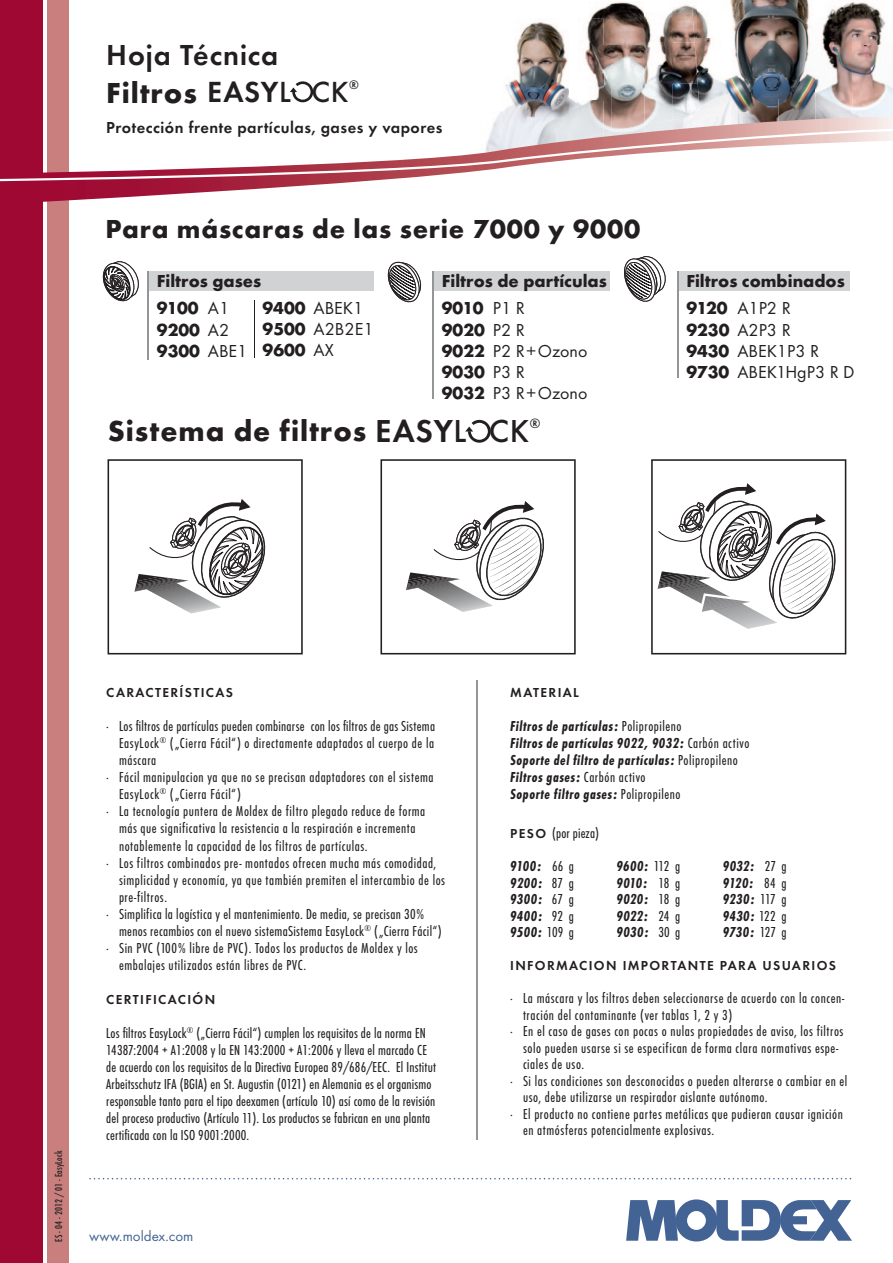
<style>
.page{position:relative;width:893px;height:1263px;background:#fff}
.page>*{position:absolute;margin:0;border:0;box-sizing:border-box;transform-origin:0 0}
.t1{font:700 30px "Futura TCE";letter-spacing:.03em;color:#231f20}
.t2{font:30px "Futura TCE Dem";letter-spacing:.03em;color:#231f20}
.t3{font:700 27px "Futura TCE";letter-spacing:.03em;color:#231f20}
.t4{font:700 18px/27px "Futura TCE";color:#231f20}
.t5{font:18px/21px "Futura TCE Boo";color:#231f20}
.t6{font:16.5px "Futura TCE Dem";letter-spacing:.03em;color:#231f20}
.t7{font:15px "Futura TCE Boo Con";letter-spacing:.035em;color:#231f20}
.t8{font:15px/17px "Futura TCE Boo Con";letter-spacing:.01em;color:#231f20}
.t9{font:15px/17px "Futura TCE Bol Con Obl";letter-spacing:.035em;color:#231f20}
.t10{font:15px "Futura TCE Boo Con";letter-spacing:.015em;color:#231f20}
.t11{font:15px "Futura TCE Boo";color:#426394}
.t12{font:500 13.95px "Futura TCE";color:#231f20}
.t13{font:13.5px "Futura TCE Dem";letter-spacing:.1em;color:#231f20}
.t14{font:500 12.75px "Futura TCE";color:#231f20}
.t15{font:10.5px "Futura TCE Med Con";letter-spacing:.01em;color:#231f20}
.s1{font-family:"Futura TCE Dem";font-weight:400;font-size:30.15px}
.s2{font-weight:500;font-size:30.15px}
.s3{font-family:"Futura TCE Boo";font-weight:400}
.s4{font-family:"Futura TCE";font-weight:700}
.s5{font-family:"Futura TCE Dem";font-weight:400;font-size:33px}
.s6{font-weight:500;font-size:33px}
.s7{font-family:"Futura TCE Boo Con"}
.s8{font-family:"Futura TCE Dem";font-size:13.5px}
</style>
<div class="page">
<img style="left:497px;top:22px;width:38px;height:95px">
<img style="left:590px;top:2px;width:55px;height:44px">
<img style="left:535px;top:21px;width:42px;height:85px">
<img style="left:535px;top:106px;width:42px;height:11px">
<img style="left:603px;top:46px;width:42px;height:44px">
<img style="left:603px;top:90px;width:8px;height:27px">
<img style="left:611px;top:90px;width:34px;height:27px">
<img style="left:577px;top:19px;width:26px;height:98px">
<img style="left:751px;top:0;width:27px;height:98px">
<img style="left:701px;top:116px;width:41px;height:1px">
<img style="left:742px;top:98px;width:36px;height:19px">
<img style="left:778px;top:0;width:111px;height:92px">
<img style="left:778px;top:92px;width:74px;height:25px">
<img style="left:852px;top:92px;width:37px;height:25px">
<img style="left:695px;top:0;width:56px;height:39px">
<img style="left:695px;top:39px;width:56px;height:39px">
<img style="left:698px;top:78px;width:53px;height:38px">
<img style="left:645px;top:5px;width:50px;height:38px">
<img style="left:645px;top:43px;width:53px;height:41px">
<img style="left:645px;top:84px;width:27px;height:33px">
<img style="left:672px;top:84px;width:28px;height:33px">
<div style="left:48px;top:0;width:21px;height:1263px;background:#c97f7e"></div>
<div style="left:0;top:0;width:43px;height:1263px;background:#9e0832"></div>
<svg style="left:0;top:117px;width:893px;height:87px"></svg>
<svg style="left:0;top:128px;width:893px;height:53px"></svg>
<svg style="left:89px;top:1178px;width:762px;height:1px"></svg>
<svg style="left:626px;top:1199px;width:226px;height:42px"></svg>
<hr style="left:476px;top:680px;width:1px;height:460px;background:#939598">
<div style="left:678px;top:271px;width:172px;height:20px;background:#d1d2d4"></div>
<hr style="left:677px;top:271px;width:1px;height:107px;background:#939598">
<svg style="left:108px;top:459px;width:195px;height:195px"></svg>
<svg style="left:380px;top:459px;width:196px;height:195px"></svg>
<svg style="left:651px;top:459px;width:195px;height:195px"></svg>
<div style="left:148px;top:271px;width:226px;height:20px;background:#d1d2d4"></div>
<hr style="left:148px;top:271px;width:1px;height:89px;background:#939598">
<hr style="left:254px;top:300px;width:1px;height:58px;background:#231f20">
<svg style="left:102px;top:261px;width:37px;height:41px"></svg>
<div style="left:433px;top:271px;width:176px;height:20px;background:#d1d2d4"></div>
<hr style="left:433px;top:271px;width:1px;height:127px;background:#939598">
<svg style="left:387px;top:261px;width:35px;height:42px"></svg>
<svg style="left:624px;top:256px;width:42px;height:46px"></svg>
<svg style="left:465px;top:420px;width:26px;height:23px"></svg>
<svg style="left:290px;top:81px;width:23px;height:21px"></svg>
<h1 class="t2" style="left:106px;top:37px;width:174px">Hoja Técnica</h1>
<h1 class="t1" style="left:106px;top:74px;width:244px">Filtros <span class="s1">EASY</span><span class="s2">L CK</span></h1>
<p class="t6" style="left:106px;top:117px;width:338px">Protección frente partículas, gases y vapores</p>
<p class="t14" style="left:349px;top:77px;width:11px">®</p>
<h2 class="t3" style="left:105px;top:212px;width:536px">Para máscaras de las serie 7000 y 9000</h2>
<p class="t4" style="left:442px;top:268px;width:166px">Filtros de partículas<br>9010 <span class="s3">P1 R</span></p>
<p class="t4" style="left:442px;top:316px;width:84px">9020 <span class="s3">P2 R</span></p>
<p class="t5" style="left:442px;top:340px;width:147px"><span class="s4">9022</span> P2 R+Ozono</p>
<p class="t4" style="left:442px;top:358px;width:84px">9030 <span class="s3">P3 R</span></p>
<p class="t5" style="left:442px;top:382px;width:147px"><span class="s4">9032</span> P3 R+Ozono</p>
<h1 class="t1" style="left:108px;top:413px;width:423px">Sistema de filtros <span class="s5">EASY</span><span class="s6">L CK</span></h1>
<p class="t12" style="left:530px;top:415px;width:12px">®</p>
<p class="t4" style="left:157px;top:268px;width:106px">Filtros gases<br>9100 <span class="s3">A1</span></p>
<p class="t4" style="left:157px;top:319px;width:92px;line-height:21px">9200 <span class="s3">A2<br></span>9300 <span class="s3">ABE1</span></p>
<p class="t5" style="left:263px;top:297px;width:113px"><span class="s4">9400</span> ABEK1<br><span class="s4">9500</span> A2B2E1</p>
<p class="t4" style="left:263px;top:336px;width:73px">9600 <span class="s3">AX</span></p>
<p class="t4" style="left:686px;top:268px;width:160px">Filtros combinados</p>
<p class="t5" style="left:686px;top:298px;width:170px"><span class="s4">9120</span> A1P2 R<br><span class="s4">9230</span> A2P3 R<br><span class="s4">9430</span> ABEK1P3 R<br><span class="s4">9730</span> ABEK1HgP3 R D</p>
<p class="t15" style="left:53px;top:1242px;width:93px;rotate:-90deg">ES - 04 - 2012 / 01 - EasyLock</p>
<p class="t13" style="left:106px;top:685px;width:128px">CARACTERÍSTICAS</p>
<p class="t10" style="left:106px;top:718px;width:330px">· Los filtros de partículas pueden combinarse con los filtros de gas Sistema</p>
<p class="t7" style="left:119px;top:735px;width:317px">EasyLock<sup>®</sup> („Cierra Fácil“) o directamente adaptados al cuerpo de la</p>
<p class="t7" style="left:119px;top:752px;width:39px">máscara</p>
<p class="t7" style="left:106px;top:769px;width:329px">· Fácil manipulacion ya que no se precisan adaptadores con el sistema</p>
<p class="t7" style="left:119px;top:786px;width:123px">EasyLock<sup>®</sup> („Cierra Fácil“)</p>
<p class="t7" style="left:106px;top:803px;width:321px">· La tecnología puntera de Moldex de filtro plegado reduce de forma</p>
<p class="t7" style="left:119px;top:820px;width:298px">más que significativa la resistencia a la respiración e incrementa</p>
<p class="t7" style="left:119px;top:837px;width:250px">notablemente la capacidad de los filtros de partículas.</p>
<p class="t7" style="left:106px;top:854px;width:331px">· Los filtros combinados pre- montados ofrecen mucha más comodidad,</p>
<p class="t7" style="left:119px;top:871px;width:328px">simplicidad y economía, ya que también premiten el intercambio de los</p>
<p class="t7" style="left:119px;top:888px;width:50px">pre-filtros.</p>
<p class="t7" style="left:106px;top:905px;width:319px">· Simplifica la logística y el mantenimiento. De media, se precisan 30%</p>
<p class="t7" style="left:119px;top:922px;width:324px">menos recambios con el nuevo sistemaSistema EasyLock<sup>®</sup> („Cierra Fácil“)</p>
<p class="t7" style="left:106px;top:939px;width:313px">· Sin PVC (100% libre de PVC). Todos los productos de Moldex y los</p>
<p class="t7" style="left:119px;top:956px;width:188px">embalajes utilizados están libres de PVC.</p>
<p class="t13" style="left:106px;top:991px;width:110px">CERTIFICACIÓN</p>
<p class="t8" style="left:106px;top:1024px;width:331px">Los filtros EasyLock<sup>®</sup> („Cierra Fácil“) cumplen los requisitos de la norma EN 14387:2004 + A1:2008 y la EN 143:2000 + A1:2006 y lleva el marcado CE de acuerdo con los requisitos de la Directiva Europea 89/686/EEC. El Institut Arbeitsschutz IFA (BGIA) en St. Augustin (0121) en Alemania es el organismo responsable tanto para el tipo deexamen (artículo 10) así como de la revisión del proceso productivo (Artículo 11). Los productos se fabrican en una planta certificada con la ISO 9001:2000.</p>
<p class="t11" style="left:89px;top:1227px;width:106px">www.moldex.com</p>
<p class="t13" style="left:510px;top:685px;width:70px">MATERIAL</p>
<p class="t9" style="left:510px;top:718px;width:241px">Filtros de partículas: <span class="s7">Polipropileno<br></span>Filtros de partículas 9022, 9032: <span class="s7">Carbón activo </span>Soporte del filtro de partículas: <span class="s7">Polipropileno </span>Filtros gases: <span class="s7">Carbón activo<br></span>Soporte filtro gases: <span class="s7">Polipropileno</span></p>
<p class="t8" style="left:510px;top:825px;width:90px"><span class="s8">PESO</span> (por pieza)</p>
<p class="t9" style="left:510px;top:858px;width:65px">9100: <span class="s7">66 g</span></p>
<p class="t9" style="left:617px;top:858px;width:65px">9600: <span class="s7">112 g</span></p>
<p class="t9" style="left:723px;top:858px;width:65px">9032: <span class="s7">27 g</span></p>
<p class="t9" style="left:510px;top:874px;width:65px">9200: <span class="s7">87 g</span></p>
<p class="t9" style="left:617px;top:874px;width:65px">9010: <span class="s7">18 g</span></p>
<p class="t9" style="left:723px;top:874px;width:65px">9120: <span class="s7">84 g</span></p>
<p class="t9" style="left:510px;top:891px;width:65px">9300: <span class="s7">67 g</span></p>
<p class="t9" style="left:617px;top:891px;width:65px">9020: <span class="s7">18 g</span></p>
<p class="t9" style="left:723px;top:891px;width:65px">9230: <span class="s7">117 g</span></p>
<p class="t9" style="left:510px;top:907px;width:65px">9400: <span class="s7">92 g</span></p>
<p class="t9" style="left:617px;top:907px;width:65px">9022: <span class="s7">24 g</span></p>
<p class="t9" style="left:723px;top:907px;width:65px">9430: <span class="s7">122 g</span></p>
<p class="t9" style="left:510px;top:924px;width:65px">9500: <span class="s7">109 g</span></p>
<p class="t9" style="left:617px;top:924px;width:65px">9030: <span class="s7">30 g</span></p>
<p class="t9" style="left:723px;top:924px;width:65px">9730: <span class="s7">127 g</span></p>
<p class="t13" style="left:510px;top:957px;width:327px">INFORMACION IMPORTANTE PARA USUARIOS</p>
<p class="t7" style="left:510px;top:990px;width:336px">· La máscara y los filtros deben seleccionarse de acuerdo con la concen-</p>
<p class="t7" style="left:523px;top:1006px;width:211px">tración del contaminante (ver tablas 1, 2 y 3)</p>
<p class="t7" style="left:510px;top:1023px;width:335px">· En el caso de gases con pocas o nulas propiedades de aviso, los filtros</p>
<p class="t7" style="left:523px;top:1039px;width:317px">solo pueden usarse si se especifican de forma clara normativas espe-</p>
<p class="t7" style="left:523px;top:1056px;width:63px">ciales de uso.</p>
<p class="t7" style="left:510px;top:1072px;width:339px">· Si las condiciones son desconocidas o pueden alterarse o cambiar en el</p>
<p class="t7" style="left:523px;top:1089px;width:246px">uso, debe utilizarse un respirador aislante autónomo.</p>
<p class="t7" style="left:510px;top:1105px;width:334px">· El producto no contiene partes metálicas que pudieran causar ignición</p>
<p class="t7" style="left:523px;top:1122px;width:193px">en atmósferas potencialmente explosivas.</p>
</div>
